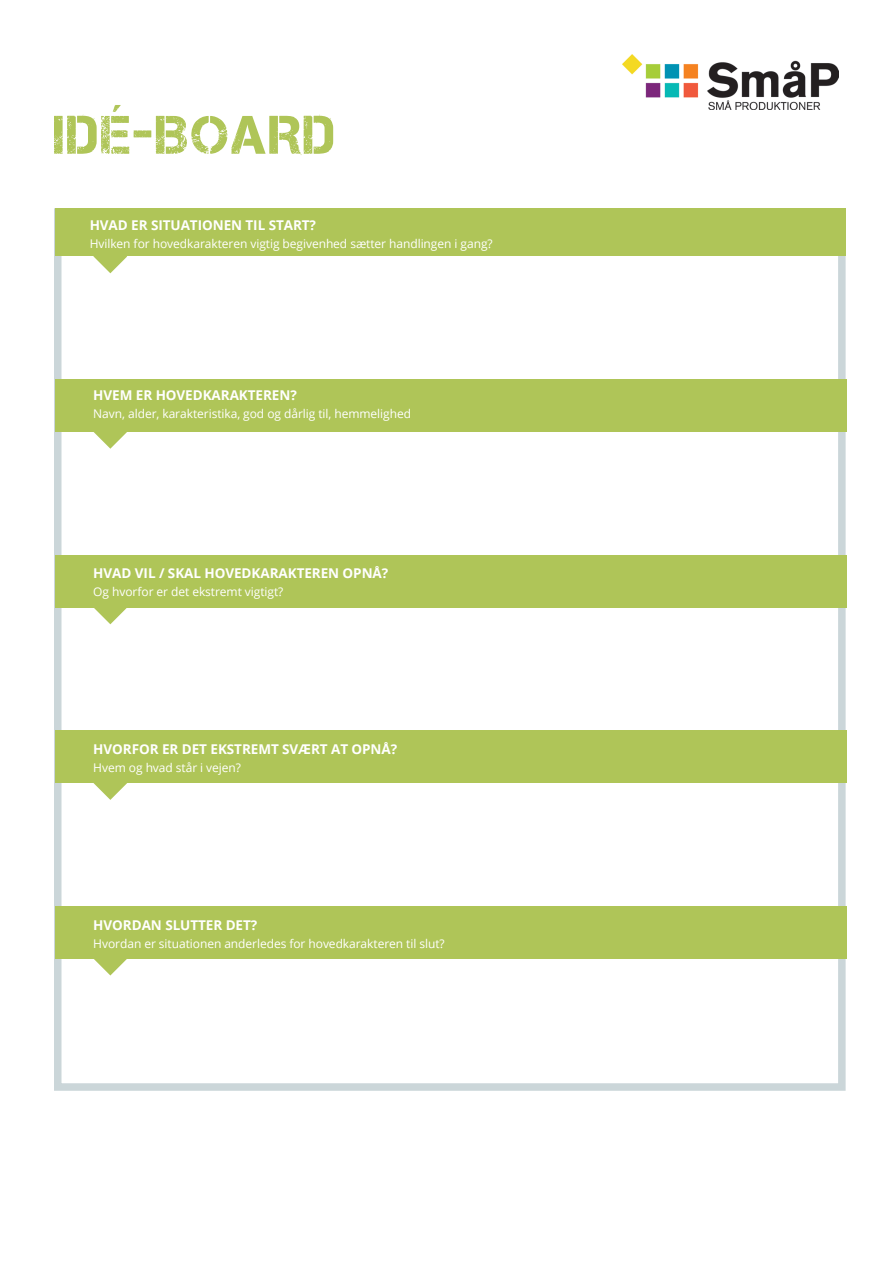
<style>
.page{position:relative;width:893px;height:1263px;background:#fff}
.page>*{position:absolute;margin:0;border:0;box-sizing:border-box;transform-origin:0 0}
.t1{font:54px "Captureit";letter-spacing:.05em;color:#afc558}
.t2{font:700 13.5px "Open Sans";letter-spacing:-.005em;color:#fff}
.t3{font:12px "Open Sans";letter-spacing:-.005em;color:#fff}
</style>
<div class="page">
<div style="left:54px;top:208px;width:792px;height:883px;border:8px solid #cbd6d9"></div>
<img style="left:623px;top:54px;width:215px;height:56px">
<svg style="left:93px;top:432px;width:34px;height:17px"></svg>
<svg style="left:93px;top:256px;width:34px;height:17px"></svg>
<div style="left:55px;top:208px;width:791px;height:48px;background:#afc558"></div>
<div style="left:55px;top:380px;width:792px;height:52px;background:#afc558"></div>
<svg style="left:93px;top:607px;width:34px;height:17px"></svg>
<div style="left:55px;top:555px;width:792px;height:52px;background:#afc558"></div>
<svg style="left:93px;top:783px;width:34px;height:17px"></svg>
<div style="left:55px;top:731px;width:792px;height:52px;background:#afc558"></div>
<svg style="left:93px;top:958px;width:34px;height:17px"></svg>
<div style="left:55px;top:906px;width:792px;height:52px;background:#afc558"></div>
<h1 class="t1" style="left:54px;top:105px;width:282px">IDÉ-BOARD</h1>
<p class="t2" style="left:90px;top:216px;width:228px">HVAD ER SITUATIONEN TIL START?</p>
<p class="t3" style="left:90px;top:235px;width:404px">Hvilken for hovedkarakteren vigtig begivenhed sætter handlingen i gang?</p>
<p class="t2" style="left:93px;top:385px;width:205px">HVEM ER HOVEDKARAKTEREN?</p>
<p class="t3" style="left:93px;top:405px;width:319px">Navn, alder, karakteristika, god og dårlig til, hemmelighed</p>
<p class="t2" style="left:93px;top:564px;width:296px">HVAD VIL / SKAL HOVEDKARAKTEREN OPNÅ?</p>
<p class="t3" style="left:93px;top:584px;width:192px">Og hvorfor er det ekstremt vigtigt?</p>
<p class="t2" style="left:93px;top:740px;width:305px">HVORFOR ER DET EKSTREMT SVÆRT AT OPNÅ?</p>
<p class="t3" style="left:93px;top:759px;width:149px">Hvem og hvad står i vejen?</p>
<p class="t2" style="left:93px;top:915px;width:165px">HVORDAN SLUTTER DET?</p>
<p class="t3" style="left:93px;top:935px;width:353px">Hvordan er situationen anderledes for hovedkarakteren til slut?</p>
</div>
